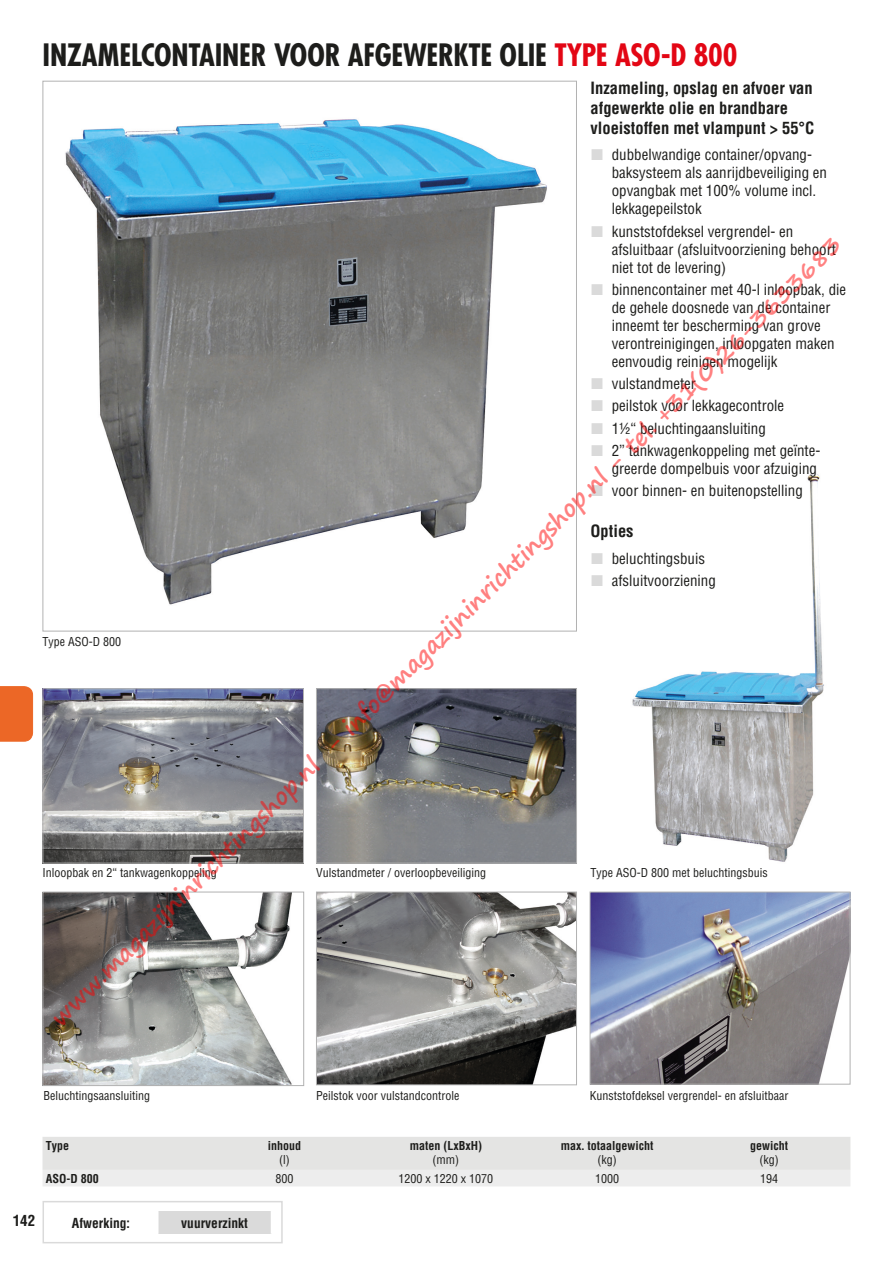
<style>
.page{position:relative;width:893px;height:1263px;background:#fff}
.page>*{position:absolute;margin:0;border:0;box-sizing:border-box;transform-origin:0 0}
.Titel_-_TOC-GEFAHRGU{font:700 30px "Fujiyama";letter-spacing:-.01em;color:#1d1d1b}
.t1{font:700 23.4px "Segoe Print";color:rgb(255 0 0/.5)}
.Überschrift{font:700 condensed 16.5px/19.8px "Helvetica";color:#1d1d1b}
.t2{font:condensed 15px/18px "Helvetica";color:#1d1d1b}
.t3{font:700 condensed 15px "Helvetica";color:#1d1d1b}
.Beschriftung{font:700 condensed 13.5px "Helvetica";color:#1d1d1b}
.Beschriftung-2{font:condensed 12px "Helvetica";color:#1d1d1b}
.Text_kleiner__Tabell{font:700 condensed 12px "Helvetica";color:#1d1d1b}
.Text_kleiner__Tabell-2{font:condensed 12px "Helvetica";color:#1d1d1b}
.s1{color:#e30614}
</style>
<div class="page">
<div style="left:0;top:686px;width:33px;height:56px;background:#ec6726"></div>
<img style="left:65px;top:119px;width:482px;height:486px">
<img style="left:592px;top:894px;width:256px;height:188px">
<div style="left:590px;top:892px;width:260px;height:192px;border:1px solid #b2b2b2"></div>
<img style="left:45px;top:894px;width:247px;height:190px">
<div style="left:43px;top:892px;width:261px;height:194px;border:1px solid #b2b2b2"></div>
<img style="left:318px;top:690px;width:257px;height:171px">
<div style="left:316px;top:688px;width:261px;height:175px;border:1px solid #b2b2b2"></div>
<img style="left:318px;top:894px;width:257px;height:189px">
<div style="left:316px;top:892px;width:261px;height:193px;border:1px solid #b2b2b2"></div>
<img style="left:45px;top:690px;width:257px;height:171px">
<div style="left:43px;top:688px;width:261px;height:175px;border:1px solid #b2b2b2"></div>
<img style="left:632px;top:473px;width:192px;height:389px">
<div style="left:158px;top:1211px;width:113px;height:22px;background:#dadada"></div>
<hr style="left:157px;top:1211px;width:2px;height:22px;background:#fff">
<div style="left:43px;top:1201px;width:240px;height:42px;border:2px solid #dadada"></div>
<svg style="left:43px;top:1137px;width:807px;height:49px;background:#e7e7e6"></svg>
<p class="Titel_-_TOC-GEFAHRGU" style="left:43px;top:36px;width:696px">INZAMELCONTAINER VOOR AFGEWERKTE OLIE <span class="s1">TYPE ASO-D 800</span></p>
<p class="Überschrift" style="left:590px;top:78px;width:225px">Inzameling, opslag en afvoer van afgewerkte olie en brandbare vloeistoffen met vlampunt &gt; 55°C</p>
<p class="t2" style="left:612px;top:145px;width:217px">dubbelwandige container/opvang&shy;baksysteem als aanrijdbeveiliging en opvangbak met 100% volume incl. lekkagepeilstok</p>
<p class="t2" style="left:612px;top:222px;width:226px">kunststofdeksel vergrendel- en afsluitbaar (afsluitvoorziening behoort niet tot de levering)</p>
<p class="t2" style="left:612px;top:280px;width:236px">binnencontainer met 40-l inloopbak, die de gehele doosnede van de container inneemt ter bescherming van grove verontreinigingen, inloopgaten maken eenvoudig reinigen mogelijk</p>
<p class="t2" style="left:612px;top:374px;width:86px">vulstandmeter</p>
<p class="t2" style="left:612px;top:397px;width:174px">peilstok voor lekkagecontrole</p>
<p class="t2" style="left:612px;top:419px;width:156px">1½“ beluchtingaansluiting</p>
<p class="t2" style="left:612px;top:441px;width:210px">2” tankwagenkoppeling met geïnte&shy;greerde dompelbuis voor afzuiging</p>
<p class="t2" style="left:612px;top:481px;width:193px">voor binnen- en buitenopstelling</p>
<p class="Überschrift" style="left:590px;top:521px;width:45px">Opties</p>
<p class="t2" style="left:612px;top:549px;width:95px">beluchtingsbuis</p>
<p class="t2" style="left:612px;top:571px;width:106px">afsluitvoorziening</p>
<h2 class="t1" style="left:40px;top:1007px;width:1108px;rotate:-45deg">www.magazijninrichtingshop.nl - info@magazijninrichtingshop.nl - tel. +31(0)26-3633683</h2>
<p class="Beschriftung-2" style="left:43px;top:634px;width:80px">Type ASO-D 800</p>
<p class="Beschriftung-2" style="left:43px;top:865px;width:176px">Inloopbak en 2“ tankwagenkoppeling</p>
<p class="Beschriftung-2" style="left:316px;top:865px;width:171px">Vulstandmeter / overloopbeveiliging</p>
<p class="Beschriftung-2" style="left:590px;top:865px;width:179px">Type ASO-D 800 met beluchtingsbuis</p>
<p class="Beschriftung-2" style="left:43px;top:1088px;width:108px">Beluchtingsaansluiting</p>
<p class="Beschriftung-2" style="left:316px;top:1088px;width:145px">Peilstok voor vulstandcontrole</p>
<p class="Beschriftung-2" style="left:590px;top:1088px;width:200px">Kunststofdeksel vergrendel- en afsluitbaar</p>
<p class="Text_kleiner__Tabell" style="left:46px;top:1138px;width:25px">Type</p>
<p class="Text_kleiner__Tabell" style="left:268px;top:1138px;width:35px">inhoud</p>
<p class="Text_kleiner__Tabell-2" style="left:279px;top:1152px;width:12px">(l)</p>
<p class="Text_kleiner__Tabell" style="left:410px;top:1138px;width:74px">maten (LxBxH)</p>
<p class="Text_kleiner__Tabell-2" style="left:433px;top:1152px;width:28px">(mm)</p>
<p class="Text_kleiner__Tabell" style="left:561px;top:1138px;width:94px">max. totaalgewicht</p>
<p class="Text_kleiner__Tabell-2" style="left:598px;top:1152px;width:21px">(kg)</p>
<p class="Text_kleiner__Tabell" style="left:750px;top:1138px;width:40px">gewicht</p>
<p class="Text_kleiner__Tabell-2" style="left:759px;top:1152px;width:21px">(kg)</p>
<p class="Text_kleiner__Tabell" style="left:46px;top:1171px;width:55px">ASO-D 800</p>
<p class="Text_kleiner__Tabell-2" style="left:276px;top:1171px;width:19px">800</p>
<p class="Text_kleiner__Tabell-2" style="left:399px;top:1171px;width:96px">1200 x 1220 x 1070</p>
<p class="Text_kleiner__Tabell-2" style="left:595px;top:1171px;width:25px">1000</p>
<p class="Text_kleiner__Tabell-2" style="left:760px;top:1171px;width:19px">194</p>
<p class="t3" style="left:13px;top:1212px;width:24px">142</p>
<p class="Beschriftung" style="left:72px;top:1214px;width:60px">Afwerking:</p>
<p class="Beschriftung" style="left:181px;top:1214px;width:68px">vuurverzinkt</p>
</div>
